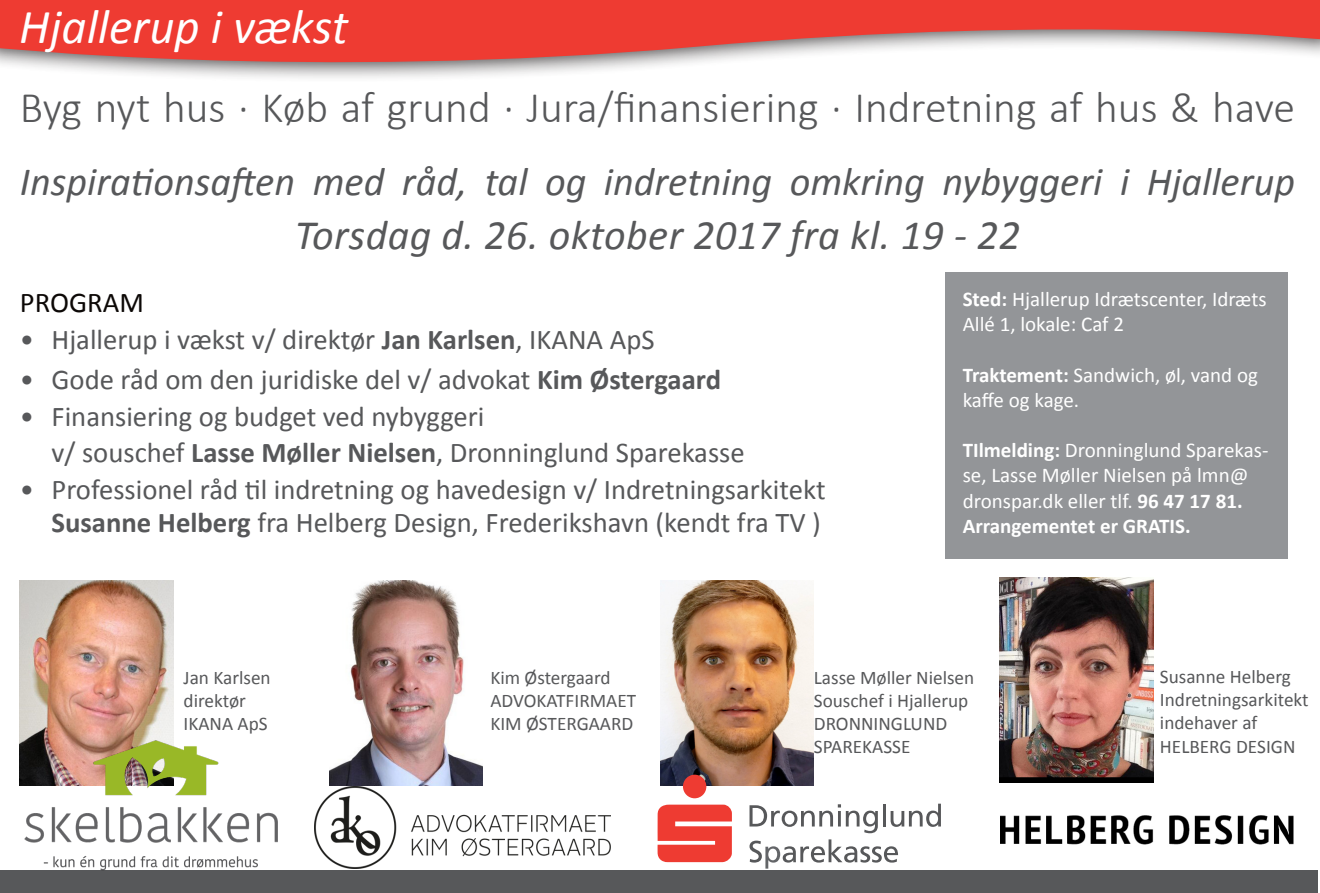
<style>
.page{position:relative;width:1320px;height:893px;background:#fff}
.page>*{position:absolute;margin:0;border:0;box-sizing:border-box;transform-origin:0 0}
.t1{font:italic 49px "Calibri";color:#fff}
.t2{font:300 43.75px "Calibri";color:#57585a}
.t3{font:italic 42px "Calibri";letter-spacing:.01em;color:#57585a}
.t4{font:italic 40.25px "Calibri";color:#57585a}
.t5{font:28.7px/36.8px "Calibri";color:#57585a}
.t6{font:28.7px "Calibri";color:#0c0806}
.t7{font:21px/25.2px "Calibri";color:#fff}
.t8{font:19.25px "Calibri";color:#57585a}
.s1{font-weight:700}
</style>
<div class="page">
<div style="left:0;top:871px;width:1317px;height:22px;background:#57585a"></div>
<svg style="left:0;top:22px;width:1320px;height:56px"></svg>
<div style="left:0;top:0;width:1320px;height:22px;background:#ee3b32"></div>
<img style="left:319px;top:787px;width:291px;height:81px">
<img style="left:660px;top:580px;width:154px;height:205px">
<img style="left:20px;top:580px;width:154px;height:142px">
<img style="left:1000px;top:578px;width:153px;height:205px">
<img style="left:329px;top:580px;width:154px;height:205px">
<img style="left:1000px;top:815px;width:294px;height:30px">
<svg style="left:657px;top:805px;width:75px;height:57px;background:#f0564e"></svg>
<div style="left:683px;top:775px;width:23px;height:23px;background:#ee3b32;border-radius:50%"></div>
<svg style="left:749px;top:804px;width:129px;height:29px"></svg>
<hr style="left:882px;top:804px;width:3px;height:22px;background:#57585a">
<svg style="left:890px;top:804px;width:51px;height:23px"></svg>
<svg style="left:749px;top:839px;width:149px;height:30px"></svg>
<img style="left:0;top:722px;width:319px;height:149px">
<div style="left:945px;top:272px;width:342px;height:287px;background:#939598"></div>
<p class="t1" style="left:19px;top:-7px;width:330px">Hjallerup i vækst</p>
<p class="t2" style="left:20px;top:81px;width:1276px">Byg nyt hus ∙ Køb af grund ∙ Jura/finansiering ∙ Indretning af hus &amp; have</p>
<p class="t4" style="left:20px;top:154px;width:1276px">Inspirationsaften med råd, tal og indretning omkring nybyggeri i Hjallerup</p>
<p class="t3" style="left:295px;top:206px;width:727px">Torsdag d. 26. oktober 2017 fra kl. 19 - 22</p>
<p class="t7" style="left:962px;top:286px;width:305px"><span class="s1">Sted:</span> Hjallerup Idrætscenter, Idræts<br>Allé 1, lokale: Caf 2</p>
<p class="t7" style="left:962px;top:362px;width:297px"><span class="s1">Traktement:</span> Sandwich, øl, vand og kaffe og kage.</p>
<p class="t7" style="left:962px;top:438px;width:307px"><span class="s1">TIlmelding:</span> Dronninglund Sparekas&shy;se, Lasse Møller Nielsen på lmn@ dronspar.dk eller tlf. <span class="s1">96 47 17 81.<br>Arrangementet er GRATIS.</span></p>
<p class="t6" style="left:20px;top:284px;width:126px">PROGRAM</p>
<p class="t5" style="left:20px;top:321px;width:636px">• Hjallerup i vækst v/ direktør <span class="s1">Jan Karlsen</span>, IKANA ApS</p>
<p class="t5" style="left:20px;top:361px;width:702px">• Gode råd om den juridiske del v/ advokat <span class="s1">Kim Østergaard</span></p>
<p class="t5" style="left:51px;top:398px;width:695px;text-indent:-32px">• Finansiering og budget ved nybyggeri<br>v/ souschef <span class="s1">Lasse Møller Nielsen</span>, Dronninglund Sparekasse</p>
<p class="t5" style="left:20px;top:473px;width:807px;line-height:33.2px;text-align:right">• Professionel råd til indretning og havedesign v/ Indretningsarkitekt<br><span class="s1">Susanne Helberg</span> fra Helberg Design, Frederikshavn (kendt fra TV )</p>
<p class="t8" style="left:184px;top:666px;width:89px">Jan Karlsen</p>
<p class="t8" style="left:184px;top:689px;width:64px">direktør</p>
<p class="t8" style="left:184px;top:712px;width:86px">IKANA ApS</p>
<p class="t8" style="left:490px;top:666px;width:122px">Kim Østergaard</p>
<p class="t8" style="left:490px;top:689px;width:147px">ADVOKATFIRMAET</p>
<p class="t8" style="left:490px;top:712px;width:144px">KIM ØSTERGAARD</p>
<p class="t8" style="left:814px;top:666px;width:162px">Lasse Møller Nielsen</p>
<p class="t8" style="left:814px;top:689px;width:156px">Souschef i Hjallerup</p>
<p class="t8" style="left:814px;top:712px;width:135px">DRONNINGLUND</p>
<p class="t8" style="left:814px;top:735px;width:98px">SPAREKASSE</p>
<p class="t8" style="left:1160px;top:665px;width:133px">Susanne Helberg</p>
<p class="t8" style="left:1160px;top:688px;width:150px">Indretningsarkitekt</p>
<p class="t8" style="left:1160px;top:711px;width:99px">indehaver af</p>
<p class="t8" style="left:1160px;top:734px;width:137px">HELBERG DESIGN</p>
</div>
